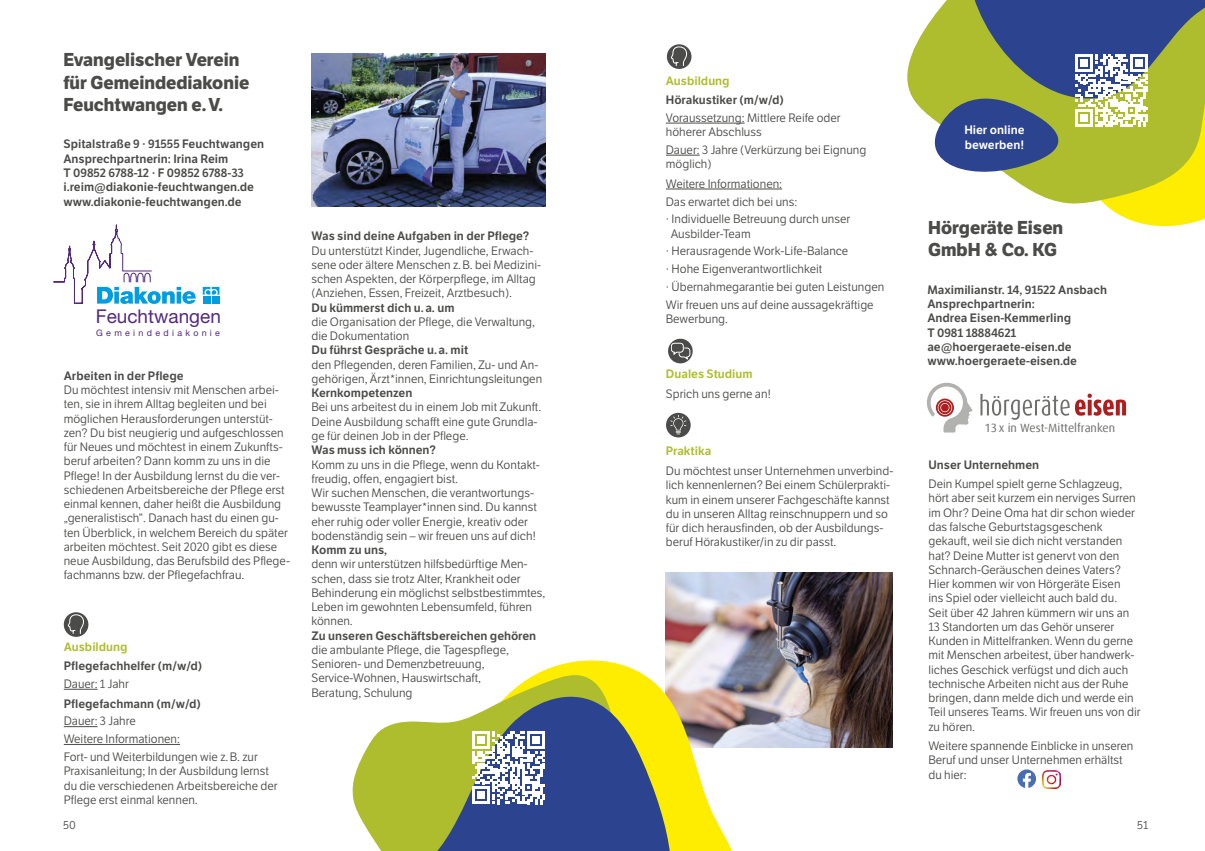
<style>
.page{position:relative;width:1205px;height:851px;background:#fff}
.page>*{position:absolute;margin:0;border:0;box-sizing:border-box;transform-origin:0 0}
.t1{font:19px "Helvetica Neue";color:#522980}
.t2{font:700 18.12px/22.5px "LFT Etica";color:#4b4b4a}
.t3{font:12px "Dax Offc";color:#6f6f6e}
.t4{font:11.88px/14.2px "LFT Etica";color:#4b4b4a}
.t5{font:11.88px/14.2px "LFT Etica SB";color:#4b4b4a}
.t6{font:11.88px "LFT Etica SB";color:#aebd2d}
.t7{font:11.88px/14.2px "LFT Etica SB";color:#fff}
.t8{font:11.25px "LFT Etica";color:#4b4b4a}
.t9{font:8.88px "Helvetica Neue";letter-spacing:.37em;color:#522980}
</style>
<div class="page">
<img style="left:666px;top:572px;width:227px;height:175px">
<img style="left:311px;top:54px;width:235px;height:153px">
<hr style="left:64px;top:688px;width:34px;height:1px;background:#4b4b4a">
<hr style="left:64px;top:726px;width:34px;height:1px;background:#4b4b4a">
<hr style="left:64px;top:744px;width:116px;height:1px;background:#4b4b4a">
<div style="left:64px;top:612px;width:24px;height:24px;background:#4b4b4a;border-radius:50%"></div>
<svg style="left:67px;top:614px;width:18px;height:20px"></svg>
<svg style="left:540px;top:652px;width:202px;height:198px"></svg>
<svg style="left:513px;top:672px;width:109px;height:18px;background:#e2dd2d"></svg>
<svg style="left:352px;top:690px;width:322px;height:160px;background:#89966e"></svg>
<svg style="left:472px;top:731px;width:73px;height:72px"></svg>
<svg style="left:203px;top:287px;width:16px;height:7px"></svg>
<div style="left:203px;top:296px;width:7px;height:7px;background:#009de0"></div>
<div style="left:212px;top:296px;width:7px;height:7px;background:#009de0"></div>
<svg style="left:53px;top:224px;width:143px;height:80px"></svg>
<hr style="left:666px;top:123px;width:78px;height:1px;background:#4b4b4a">
<hr style="left:666px;top:155px;width:34px;height:1px;background:#4b4b4a">
<hr style="left:666px;top:189px;width:116px;height:1px;background:#4b4b4a">
<div style="left:667px;top:44px;width:24px;height:25px;background:#4b4b4a;border-radius:50%"></div>
<svg style="left:670px;top:46px;width:17px;height:20px"></svg>
<div style="left:666px;top:413px;width:25px;height:24px;background:#4b4b4a;border-radius:50%"></div>
<svg style="left:670px;top:415px;width:16px;height:19px"></svg>
<svg style="left:1104px;top:204px;width:101px;height:23px;fill:#ffed00"></svg>
<svg style="left:907px;top:47px;width:298px;height:157px"></svg>
<svg style="left:1075px;top:393px;width:51px;height:22px"></svg>
<svg style="left:980px;top:394px;width:89px;height:26px"></svg>
<svg style="left:927px;top:382px;width:45px;height:50px"></svg>
<svg style="left:1017px;top:769px;width:19px;height:19px"></svg>
<img style="left:1042px;top:770px;width:18px;height:18px">
<svg style="left:915px;top:0;width:290px;height:186px;background:#89986c"></svg>
<svg style="left:668px;top:339px;width:25px;height:24px"></svg>
<svg style="left:671px;top:342px;width:19px;height:18px"></svg>
<h2 class="t2" style="left:63px;top:49px;width:187px">Evangelischer Verein für Gemeindediakonie<br>Feuchtwangen e.V.</h2>
<p class="t5" style="left:63px;top:137px;width:202px">Spitalstraße 9 · 91555 Feuchtwangen Ansprechpartnerin: Irina Reim<br>T 09852 6788-12 · F 09852 6788-33 i.reim@diakonie-feuchtwangen.de www.diakonie-feuchtwangen.de</p>
<h1 class="t1" style="left:96px;top:304px;width:127px">Feuchtwangen</h1>
<p class="t9" style="left:96px;top:328px;width:125px">Gemeindediakonie</p>
<p class="t5" style="left:64px;top:368px;width:121px">Arbeiten in der Pflege</p>
<p class="t4" style="left:64px;top:383px;width:228px">Du möchtest intensiv mit Menschen arbei&shy;ten, sie in ihrem Alltag begleiten und bei möglichen Herausforderungen unterstüt&shy;zen? Du bist neugierig und aufgeschlossen für Neues und möchtest in einem Zukunfts&shy;beruf arbeiten? Dann komm zu uns in die Pflege! In der Ausbildung lernst du die ver&shy;schiedenen Arbeitsbereiche der Pflege erst einmal kennen, daher heißt die Ausbildung „generalistisch“. Danach hast du einen gu&shy;ten Überblick, in welchem Bereich du später arbeiten möchtest. Seit 2020 gibt es diese neue Ausbildung, das Berufsbild des Pflege&shy;fachmanns bzw. der Pflegefachfrau.</p>
<p class="t6" style="left:64px;top:639px;width:65px">Ausbildung</p>
<p class="t5" style="left:64px;top:659px;width:140px">Pflegefachhelfer (m/w/d)</p>
<p class="t4" style="left:64px;top:677px;width:67px">Dauer: 1 Jahr</p>
<p class="t5" style="left:64px;top:696px;width:139px">Pflegefachmann (m/w/d)</p>
<p class="t4" style="left:64px;top:712px;width:196px;line-height:17.8px">Dauer: 3 Jahre<br>Weitere Informationen:<br>Fort- und Weiterbildungen wie z.B. zur</p>
<p class="t4" style="left:64px;top:764px;width:215px">Praxisanleitung; In der Ausbildung lernst du die verschiedenen Arbeitsbereiche der<br>Pflege erst einmal kennen.</p>
<p class="t5" style="left:311px;top:229px;width:219px">Was sind deine Aufgaben in der Pflege?</p>
<p class="t4" style="left:311px;top:243px;width:231px">Du unterstützt Kinder, Jugendliche, Erwach&shy;sene oder ältere Menschen z.B. bei Medizini&shy;schen Aspekten, der Körperpflege, im Alltag (Anziehen, Essen, Freizeit, Arztbesuch).</p>
<p class="t5" style="left:311px;top:300px;width:144px">Du kümmerst dich u.a. um</p>
<p class="t4" style="left:311px;top:315px;width:225px">die Organisation der Pflege, die Verwaltung, die Dokumentation</p>
<p class="t5" style="left:311px;top:343px;width:158px">Du führst Gespräche u.a. mit</p>
<p class="t4" style="left:311px;top:357px;width:232px">den Pflegenden, deren Familien, Zu- und An&shy;gehörigen, Ärzt*innen, Einrichtungsleitungen</p>
<p class="t5" style="left:311px;top:386px;width:102px">Kernkompetenzen</p>
<p class="t4" style="left:311px;top:400px;width:231px">Bei uns arbeitest du in einem Job mit Zukunft.<br>Deine Ausbildung schafft eine gute Grundla&shy;ge für deinen Job in der Pflege.</p>
<p class="t5" style="left:311px;top:443px;width:126px">Was muss ich können?</p>
<p class="t4" style="left:311px;top:457px;width:230px">Komm zu uns in die Pflege, wenn du Kontakt&shy;freudig, offen, engagiert bist.<br>Wir suchen Menschen, die verantwortungs&shy;bewusste Teamplayer*innen sind. Du kannst eher ruhig oder voller Energie, kreativ oder bodenständig sein – wir freuen uns auf dich!</p>
<p class="t5" style="left:311px;top:543px;width:77px">Komm zu uns,</p>
<p class="t4" style="left:311px;top:557px;width:235px">denn wir unterstützen hilfsbedürftige Men&shy;schen, dass sie trotz Alter, Krankheit oder Behinderung ein möglichst selbstbestimmtes, Leben im gewohnten Lebensumfeld, führen können.</p>
<p class="t5" style="left:311px;top:628px;width:226px">Zu unseren Geschäftsbereichen gehören</p>
<p class="t4" style="left:311px;top:642px;width:199px">die ambulante Pflege, die Tagespflege,<br>Senioren- und Demenzbetreuung,<br>Service-Wohnen, Hauswirtschaft,<br>Beratung, Schulung</p>
<p class="t6" style="left:666px;top:73px;width:65px">Ausbildung</p>
<p class="t5" style="left:666px;top:93px;width:119px">Hörakustiker (m/w/d)</p>
<p class="t4" style="left:666px;top:111px;width:176px">Voraussetzung: Mittlere Reife oder höherer Abschluss</p>
<p class="t4" style="left:666px;top:143px;width:202px">Dauer: 3 Jahre (Verkürzung bei Eignung möglich)</p>
<p class="t4" style="left:666px;top:175px;width:186px;line-height:17.8px">Weitere Informationen:<br>Das erwartet dich bei uns:<br>· Individuelle Betreuung durch unser</p>
<p class="t4" style="left:666px;top:225px;width:220px;line-height:17.8px;text-indent:5px">Ausbilder-Team<br>· Herausragende Work-Life-Balance<br>· Hohe Eigenverantwortlichkeit<br>· Übernahmegarantie bei guten Leistungen Wir freuen uns auf deine aussagekräftige</p>
<p class="t4" style="left:666px;top:312px;width:64px">Bewerbung.</p>
<p class="t6" style="left:666px;top:367px;width:88px">Duales Studium</p>
<p class="t4" style="left:666px;top:387px;width:107px">Sprich uns gerne an!</p>
<p class="t6" style="left:666px;top:444px;width:47px">Praktika</p>
<p class="t4" style="left:666px;top:464px;width:229px">Du möchtest unser Unternehmen unverbind&shy;lich kennenlernen? Bei einem Schülerprakti&shy;kum in einem unserer Fachgeschäfte kannst du in unseren Alltag reinschnuppern und so für dich herausfinden, ob der Ausbildungs&shy;beruf Hörakustiker/in zu dir passt.</p>
<p class="t7" style="left:964px;top:123px;width:62px">Hier online bewerben!</p>
<h2 class="t2" style="left:928px;top:216px;width:136px">Hörgeräte Eisen<br>GmbH &amp; Co. KG</h2>
<p class="t5" style="left:927px;top:282px;width:181px">Maximilianstr. 14, 91522 Ansbach<br>Ansprechpartnerin:<br>Andrea Eisen-Kemmerling<br>T 0981 18884621 ae@hoergeraete-eisen.de www.hoergeraete-eisen.de</p>
<p class="t3" style="left:984px;top:420px;width:132px">13 x in West-Mittelfranken</p>
<p class="t5" style="left:928px;top:457px;width:112px">Unser Unternehmen</p>
<p class="t4" style="left:928px;top:477px;width:214px">Dein Kumpel spielt gerne Schlagzeug, hört aber seit kurzem ein nerviges Surren im Ohr? Deine Oma hat dir schon wieder das falsche Geburtstagsgeschenk gekauft, weil sie dich nicht verstanden hat? Deine Mutter ist genervt von den Schnarch-Geräuschen deines Vaters?<br>Hier kommen wir von Hörgeräte Eisen<br>ins Spiel oder vielleicht auch bald du.<br>Seit über 42 Jahren kümmern wir uns an 13 Standorten um das Gehör unserer Kunden in Mittelfranken. Wenn du gerne mit Menschen arbeitest, über handwerk&shy;liches Geschick verfügst und dich auch technische Arbeiten nicht aus der Ruhe bringen, dann melde dich und werde ein Teil unseres Teams. Wir freuen uns von dir zu hören.</p>
<p class="t4" style="left:928px;top:739px;width:206px">Weitere spannende Einblicke in unseren<br>Beruf und unser Unternehmen erhältst du hier:</p>
<p class="t8" style="left:63px;top:818px;width:14px">50</p>
<p class="t8" style="left:1137px;top:818px;width:13px">51</p>
</div>
